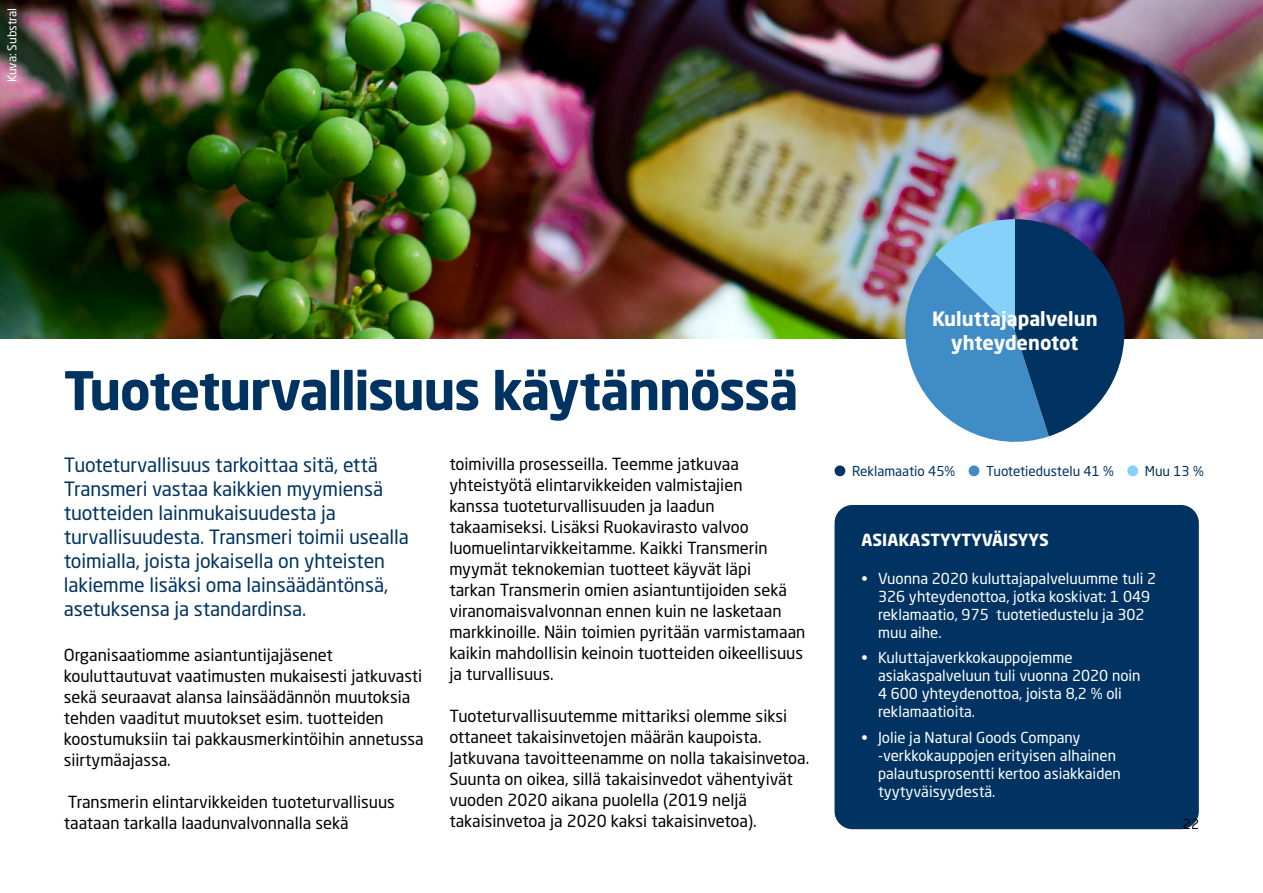
<style>
.page{position:relative;width:1263px;height:893px;background:#fff}
.page>*{position:absolute;margin:0;border:0;box-sizing:border-box;transform-origin:0 0}
.t1{font:700 52.5px "Neo Sans Std";letter-spacing:-.03em;color:#003361}
.t2{font:19.5px/24px "Neo Sans Std";letter-spacing:-.005em;color:#003361}
.t3{font:700 19.5px/23.4px "Neo Sans Std";color:#fff;text-align:center}
.t4{font:16.5px/21px "Neo Sans Std";color:#000}
.t5{font:700 16.5px "Neo Sans Std";color:#fff}
.t6{font:15px/18px "Neo Sans Std";color:#fff}
.t7{font:13.5px "Neo Sans Std";color:#003361}
.t8{font:13.5px "Neo Sans Std";color:#000}
.t9{font:12px "Neo Sans Std";color:#fff}
</style>
<div class="page">
<img style="left:0;top:0;width:1263px;height:338px">
<div style="left:834px;top:505px;width:365px;height:324px;background:#003361;border-radius:18px"></div>
<svg style="left:898px;top:219px;width:226px;height:223px;background:#4e7ca6"></svg>
<div style="left:834px;top:465px;width:11px;height:11px;background:#003361;border-radius:50%"></div>
<div style="left:968px;top:465px;width:11px;height:11px;background:#408cc7;border-radius:50%"></div>
<div style="left:1127px;top:465px;width:11px;height:11px;background:#85d1fa;border-radius:50%"></div>
<p class="t9" style="left:5px;top:82px;width:76px;rotate:-90deg">Kuva: Substral</p>
<h1 class="t1" style="left:64px;top:357px;width:736px">Tuoteturvallisuus käytännössä</h1>
<p class="t2" style="left:64px;top:453px;width:347px">Tuoteturvallisuus tarkoittaa sitä, että Transmeri vastaa kaikkien myymiensä tuotteiden lainmukaisuudesta ja turvallisuudesta. Transmeri toimii usealla toimialla, joista jokaisella on yhteisten lakiemme lisäksi oma lainsäädäntönsä, asetuksensa ja standardinsa.</p>
<p class="t4" style="left:64px;top:644px;width:361px">Organisaatiomme asiantuntijajäsenet kouluttautuvat vaatimusten mukaisesti jatkuvasti sekä seuraavat alansa lainsäädännön muutoksia tehden vaaditut muutokset esim. tuotteiden koostumuksiin tai pakkausmerkintöihin annetussa siirtymäajassa.</p>
<p class="t4" style="left:64px;top:791px;width:333px">Transmerin elintarvikkeiden tuoteturvallisuus taataan tarkalla laadunvalvonnalla sekä</p>
<p class="t4" style="left:449px;top:453px;width:358px">toimivilla prosesseilla. Teemme jatkuvaa yhteistyötä elintarvikkeiden valmistajien<br>kanssa tuoteturvallisuuden ja laadun takaamiseksi. Lisäksi Ruokavirasto valvoo luomuelintarvikkeitamme. Kaikki Transmerin myymät teknokemian tuotteet käyvät läpi<br>tarkan Transmerin omien asiantuntijoiden sekä viranomaisvalvonnan ennen kuin ne lasketaan markkinoille. Näin toimien pyritään varmistamaan kaikin mahdollisin keinoin tuotteiden oikeellisuus ja turvallisuus.</p>
<p class="t4" style="left:449px;top:705px;width:361px">Tuoteturvallisuutemme mittariksi olemme siksi ottaneet takaisinvetojen määrän kaupoista.<br>Jatkuvana tavoitteenamme on nolla takaisinvetoa.<br>Suunta on oikea, sillä takaisinvedot vähentyivät vuoden 2020 aikana puolella (2019 neljä takaisinvetoa ja 2020 kaksi takaisinvetoa).</p>
<p class="t3" style="left:932px;top:307px;width:167px">Kuluttajapalvelun yhteydenotot</p>
<p class="t7" style="left:852px;top:463px;width:105px">Reklamaatio 45%</p>
<p class="t7" style="left:986px;top:463px;width:129px">Tuotetiedustelu 41 %</p>
<p class="t7" style="left:1145px;top:463px;width:61px">Muu 13 %</p>
<p class="t5" style="left:861px;top:529px;width:189px">ASIAKASTYYTYVÄISYYS</p>
<p class="t6" style="left:878px;top:569px;width:280px;text-indent:-16px">• Vuonna 2020 kuluttajapalveluumme tuli 2<br>326 yhteydenottoa, jotka koskivat: 1 049 reklamaatio, 975 tuotetiedustelu ja 302 muu aihe.</p>
<p class="t6" style="left:878px;top:649px;width:264px;text-indent:-16px">• Kuluttajaverkkokauppojemme asiakaspalveluun tuli vuonna 2020 noin<br>4 600 yhteydenottoa, joista 8,2 % oli reklamaatioita.</p>
<p class="t6" style="left:878px;top:728px;width:244px;text-indent:-16px">• Jolie ja Natural Goods Company -verkkokauppojen erityisen alhainen palautusprosentti kertoo asiakkaiden tyytyväisyydestä.</p>
<p class="t8" style="left:1183px;top:816px;width:18px">22</p>
</div>
